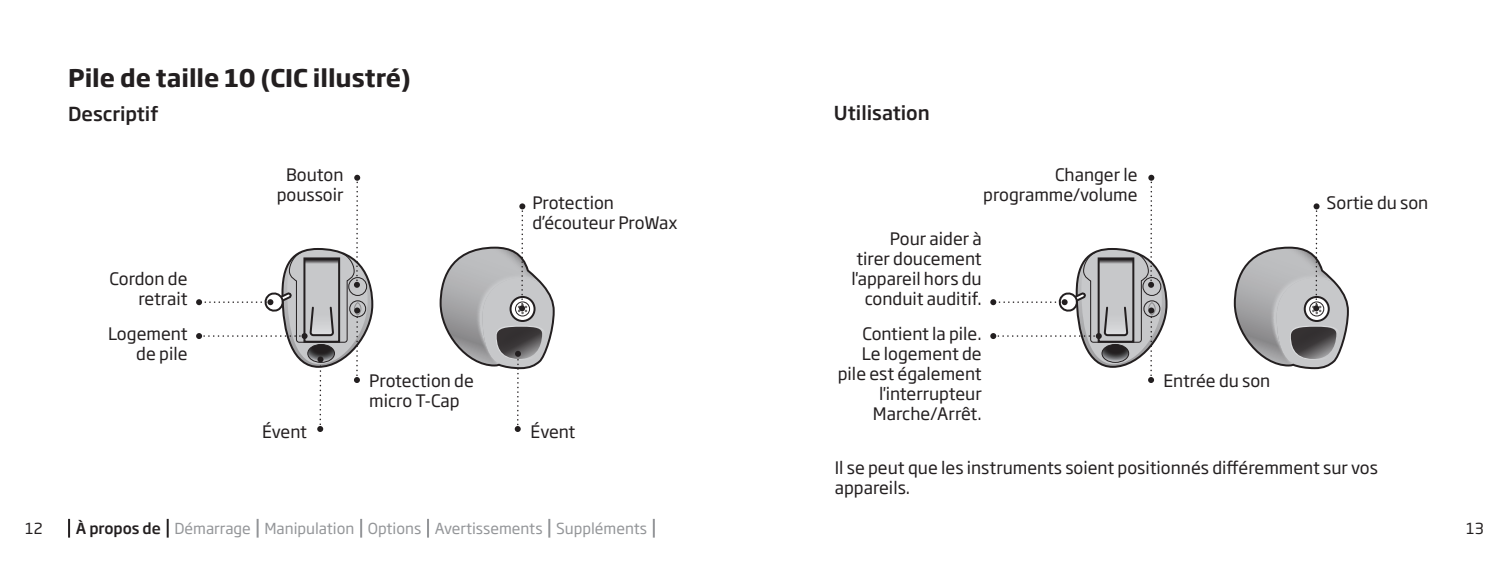
<style>
.page{position:relative;width:1509px;height:562px;background:#fff}
.page>*{position:absolute;margin:0;border:0;box-sizing:border-box;transform-origin:0 0}
.t1{font:700 24px "Soho Gothic Pro";color:#231f20}
.t2{font:500 19px "Soho Gothic Pro";color:#231f20}
.t3{font:17px/20px "Soho Gothic Pro";color:#231f20;text-align:right}
.t4{font:15px "Soho Gothic Pro";color:#939598}
.t5{font:15px "Soho Gothic Pro";color:#231f20}
.s1{font-weight:500;color:#231f20}
</style>
<div class="page">
<svg style="left:1233px;top:203px;width:115px;height:166px"></svg>
<svg style="left:439px;top:203px;width:115px;height:228px"></svg>
<svg style="left:196px;top:175px;width:177px;height:256px"></svg>
<svg style="left:990px;top:175px;width:177px;height:208px"></svg>
<svg style="left:68px;top:518px;width:2px;height:19px"></svg>
<svg style="left:167px;top:518px;width:2px;height:19px"></svg>
<svg style="left:256px;top:518px;width:2px;height:19px"></svg>
<svg style="left:360px;top:518px;width:2px;height:19px"></svg>
<svg style="left:427px;top:518px;width:2px;height:19px"></svg>
<svg style="left:548px;top:518px;width:2px;height:19px"></svg>
<svg style="left:652px;top:518px;width:2px;height:19px"></svg>
<h1 class="t1" style="left:68px;top:59px;width:344px">Pile de taille 10 (CIC illustré)</h1>
<p class="t2" style="left:68px;top:99px;width:92px">Descriptif</p>
<p class="t2" style="left:833px;top:98px;width:97px">Utilisation</p>
<p class="t3" style="left:110px;top:268px;width:79px">Cordon de retrait</p>
<p class="t3" style="left:277px;top:164px;width:68px;text-align:center">Bouton poussoir</p>
<p class="t3" style="left:983px;top:164px;width:156px">Changer le programme/volume</p>
<p class="t3" style="left:532px;top:192px;width:147px;text-align:left">Protection d’écouteur ProWax</p>
<p class="t3" style="left:1326px;top:192px;width:103px">Sortie du son</p>
<p class="t3" style="left:851px;top:228px;width:132px">Pour aider à<br>tirer doucement l'appareil hors du conduit auditif.</p>
<p class="t3" style="left:108px;top:323px;width:81px">Logement de pile</p>
<p class="t3" style="left:837px;top:323px;width:145px">Contient la pile.<br>Le logement de pile est également l'interrupteur<br>Marche/Arrêt.</p>
<p class="t3" style="left:369px;top:369px;width:106px;text-align:left">Protection de micro T-Cap</p>
<p class="t3" style="left:262px;top:420px;width:46px">Évent</p>
<p class="t3" style="left:530px;top:420px;width:46px">Évent</p>
<p class="t3" style="left:1163px;top:369px;width:108px">Entrée du son</p>
<p class="t3" style="left:834px;top:456px;width:544px;text-align:left">Il se peut que les instruments soient positionnés différemment sur vos appareils.</p>
<p class="t4" style="left:76px;top:516px;width:572px"><span class="s1">À propos de</span> Démarrage Manipulation Options Avertissements Suppléments</p>
<p class="t5" style="left:25px;top:516px;width:19px">12</p>
<p class="t5" style="left:1465px;top:516px;width:19px">13</p>
</div>
